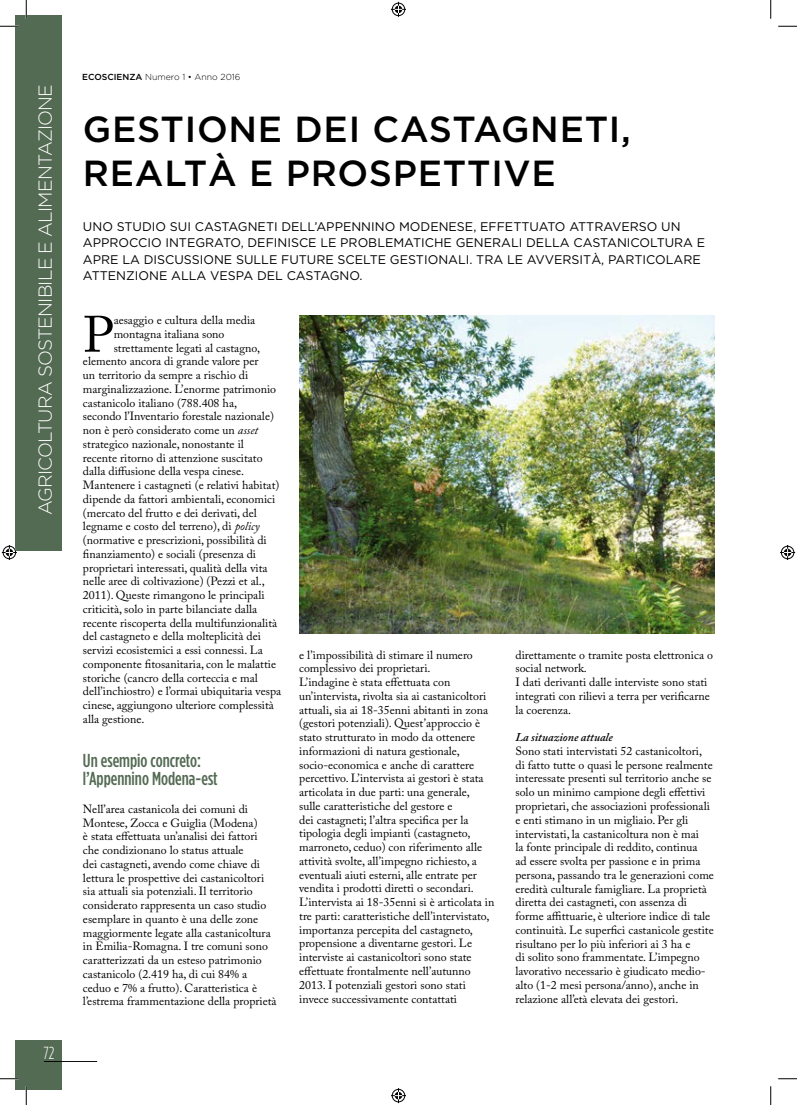
<style>
.page{position:relative;width:797px;height:1105px;background:#fff}
.page>*{position:absolute;margin:0;border:0;box-sizing:border-box;transform-origin:0 0}
.t1{font:50.5px "Adobe Caslon Pro";color:#000}
.t2{font:500 36.25px/43.8px "Gotham HTF";letter-spacing:.02em;color:#000}
.t3{font:500 condensed 18.75px/18.8px "Gotham HTF";color:#536a53}
.t4{font:300 18.75px "Gotham HTF";letter-spacing:-.04em;color:#fff}
.t5{font:300 condensed 17.5px "Gotham HTF";color:#fff}
.t6{font:12.5px/16.2px "Gotham";color:#000}
.t7{font:11.88px/13.8px "Adobe Caslon Pro";color:#000}
.t8{font:italic 600 11.88px "Adobe Caslon Pro";color:#000}
.t9{font:300 8.75px "Gotham HTF";color:#000}
.s1{font-weight:500}
.s2{font-style:italic}
</style>
<div class="page">
<div style="left:16px;top:1040px;width:46px;height:49px;background:#536a53"></div>
<hr style="left:44px;top:1061px;width:53px;height:1px;background:#000">
<div style="left:16px;top:16px;width:46px;height:535px;background:#536a53"></div>
<img style="left:299px;top:315px;width:415px;height:318px">
<svg style="left:0;top:25px;width:19px;height:2px"></svg>
<svg style="left:778px;top:25px;width:19px;height:2px"></svg>
<svg style="left:0;top:1078px;width:19px;height:1px"></svg>
<svg style="left:778px;top:1078px;width:19px;height:1px"></svg>
<svg style="left:25px;top:0;width:2px;height:19px"></svg>
<svg style="left:25px;top:1086px;width:2px;height:19px"></svg>
<svg style="left:770px;top:0;width:1px;height:19px"></svg>
<svg style="left:770px;top:1086px;width:1px;height:19px"></svg>
<svg style="left:391px;top:2px;width:15px;height:15px"></svg>
<svg style="left:391px;top:1088px;width:15px;height:15px"></svg>
<svg style="left:2px;top:545px;width:15px;height:15px"></svg>
<svg style="left:780px;top:545px;width:15px;height:15px"></svg>
<h3 class="t4" style="left:35px;top:515px;width:433px;rotate:-90deg">AGRICOLTURA SOSTENIBILE E ALIMENTAZIONE</h3>
<h3 class="t5" style="left:44px;top:1044px;width:12px">72</h3>
<p class="t9" style="left:82px;top:73px;width:160px"><span class="s1">ECOSCIENZA</span> Numero 1 • Anno 2016</p>
<h2 class="t2" style="left:83px;top:106px;width:549px">GESTIONE DEI CASTAGNETI,<br>REALTÀ E PROSPETTIVE</h2>
<p class="t6" style="left:83px;top:218px;width:624px">UNO STUDIO SUI CASTAGNETI DELL’APPENNINO MODENESE, EFFETTUATO ATTRAVERSO UN APPROCCIO INTEGRATO, DEFINISCE LE PROBLEMATICHE GENERALI DELLA CASTANICOLTURA E APRE LA DISCUSSIONE SULLE FUTURE SCELTE GESTIONALI. TRA LE AVVERSITÀ, PARTICOLARE ATTENZIONE ALLA VESPA DEL CASTAGNO.</p>
<h1 class="t1" style="left:83px;top:305px;width:32px">P</h1>
<p class="t7" style="left:114px;top:313px;width:143px">aesaggio e cultura della media</p>
<p class="t7" style="left:114px;top:327px;width:112px">montagna italiana sono</p>
<p class="t7" style="left:114px;top:341px;width:148px">strettamente legati al castagno,</p>
<p class="t7" style="left:83px;top:354px;width:177px">elemento ancora di grande valore per</p>
<p class="t7" style="left:83px;top:368px;width:167px">un territorio da sempre a rischio di</p>
<p class="t7" style="left:83px;top:382px;width:195px">marginalizzazione. L’enorme patrimonio</p>
<p class="t7" style="left:83px;top:396px;width:156px">castanicolo italiano (788.408 ha,</p>
<p class="t7" style="left:83px;top:409px;width:192px">secondo l’Inventario forestale nazionale)</p>
<p class="t7" style="left:83px;top:423px;width:177px">non è però considerato come un <span class="s2">asset</span></p>
<p class="t7" style="left:83px;top:437px;width:162px">strategico nazionale, nonostante il</p>
<p class="t7" style="left:83px;top:451px;width:181px">recente ritorno di attenzione suscitato</p>
<p class="t7" style="left:83px;top:464px;width:163px">dalla diffusione della vespa cinese.</p>
<p class="t7" style="left:83px;top:478px;width:198px">Mantenere i castagneti (e relativi habitat)</p>
<p class="t7" style="left:83px;top:492px;width:194px">dipende da fattori ambientali, economici</p>
<p class="t7" style="left:83px;top:506px;width:175px">(mercato del frutto e dei derivati, del</p>
<p class="t7" style="left:83px;top:519px;width:178px">legname e costo del terreno), di <span class="s2">policy</span></p>
<p class="t7" style="left:83px;top:533px;width:185px">(normative e prescrizioni, possibilità di</p>
<p class="t7" style="left:83px;top:547px;width:175px">finanziamento) e sociali (presenza di</p>
<p class="t7" style="left:83px;top:561px;width:186px">proprietari interessati, qualità della vita</p>
<p class="t7" style="left:83px;top:574px;width:183px">nelle aree di coltivazione) (Pezzi et al.,</p>
<p class="t7" style="left:83px;top:588px;width:183px">2011). Queste rimangono le principali</p>
<p class="t7" style="left:83px;top:602px;width:176px">criticità, solo in parte bilanciate dalla</p>
<p class="t7" style="left:83px;top:616px;width:196px">recente riscoperta della multifunzionalità</p>
<p class="t7" style="left:83px;top:629px;width:179px">del castagneto e della molteplicità dei</p>
<p class="t7" style="left:83px;top:643px;width:181px">servizi ecosistemici a essi connessi. La</p>
<p class="t7" style="left:83px;top:657px;width:195px">componente fitosanitaria, con le malattie</p>
<p class="t7" style="left:83px;top:671px;width:176px">storiche (cancro della corteccia e mal</p>
<p class="t7" style="left:83px;top:684px;width:200px">dell’inchiostro) e l’ormai ubiquitaria vespa</p>
<p class="t7" style="left:83px;top:698px;width:192px">cinese, aggiungono ulteriore complessità</p>
<p class="t7" style="left:83px;top:712px;width:63px">alla gestione.</p>
<h3 class="t3" style="left:83px;top:750px;width:136px">Un esempio concreto: l’Appennino Modena-est</h3>
<p class="t7" style="left:83px;top:802px;width:195px">Nell’area castanicola dei comuni di Montese, Zocca e Guiglia (Modena)<br>è stata effettuata un’analisi dei fattori che condizionano lo status attuale<br>dei castagneti, avendo come chiave di lettura le prospettive dei castanicoltori sia attuali sia potenziali. Il territorio considerato rappresenta un caso studio esemplare in quanto è una delle zone maggiormente legate alla castanicoltura in Emilia-Romagna. I tre comuni sono caratterizzati da un esteso patrimonio castanicolo (2.419 ha, di cui 84% a ceduo e 7% a frutto). Caratteristica è l’estrema frammentazione della proprietà</p>
<p class="t7" style="left:299px;top:648px;width:197px">e l’impossibilità di stimare il numero complessivo dei proprietari.<br>L’indagine è stata effettuata con un’intervista, rivolta sia ai castanicoltori attuali, sia ai 18-35enni abitanti in zona (gestori potenziali). Quest’approccio è stato strutturato in modo da ottenere informazioni di natura gestionale, socio-economica e anche di carattere percettivo. L’intervista ai gestori è stata articolata in due parti: una generale,<br>sulle caratteristiche del gestore e<br>dei castagneti; l’altra specifica per la tipologia degli impianti (castagneto, marroneto, ceduo) con riferimento alle attività svolte, all’impegno richiesto, a eventuali aiuti esterni, alle entrate per vendita i prodotti diretti o secondari.<br>L’intervista ai 18-35enni si è articolata in tre parti: caratteristiche dell’intervistato, importanza percepita del castagneto, propensione a diventarne gestori. Le interviste ai castanicoltori sono state effettuate frontalmente nell’autunno 2013. I potenziali gestori sono stati invece successivamente contattati</p>
<p class="t7" style="left:515px;top:648px;width:199px">direttamente o tramite posta elettronica o social network.<br>I dati derivanti dalle interviste sono stati integrati con rilievi a terra per verificarne la coerenza.</p>
<p class="t8" style="left:515px;top:730px;width:99px">La situazione attuale</p>
<p class="t7" style="left:515px;top:744px;width:200px">Sono stati intervistati 52 castanicoltori, di fatto tutte o quasi le persone realmente interessate presenti sul territorio anche se solo un minimo campione degli effettivi proprietari, che associazioni professionali e enti stimano in un migliaio. Per gli intervistati, la castanicoltura non è mai<br>la fonte principale di reddito, continua<br>ad essere svolta per passione e in prima persona, passando tra le generazioni come eredità culturale famigliare. La proprietà diretta dei castagneti, con assenza di forme affittuarie, è ulteriore indice di tale continuità. Le superfici castanicole gestite risultano per lo più inferiori ai 3 ha e<br>di solito sono frammentate. L’impegno lavorativo necessario è giudicato medio&shy;alto (1-2 mesi persona/anno), anche in relazione all’età elevata dei gestori.</p>
</div>
